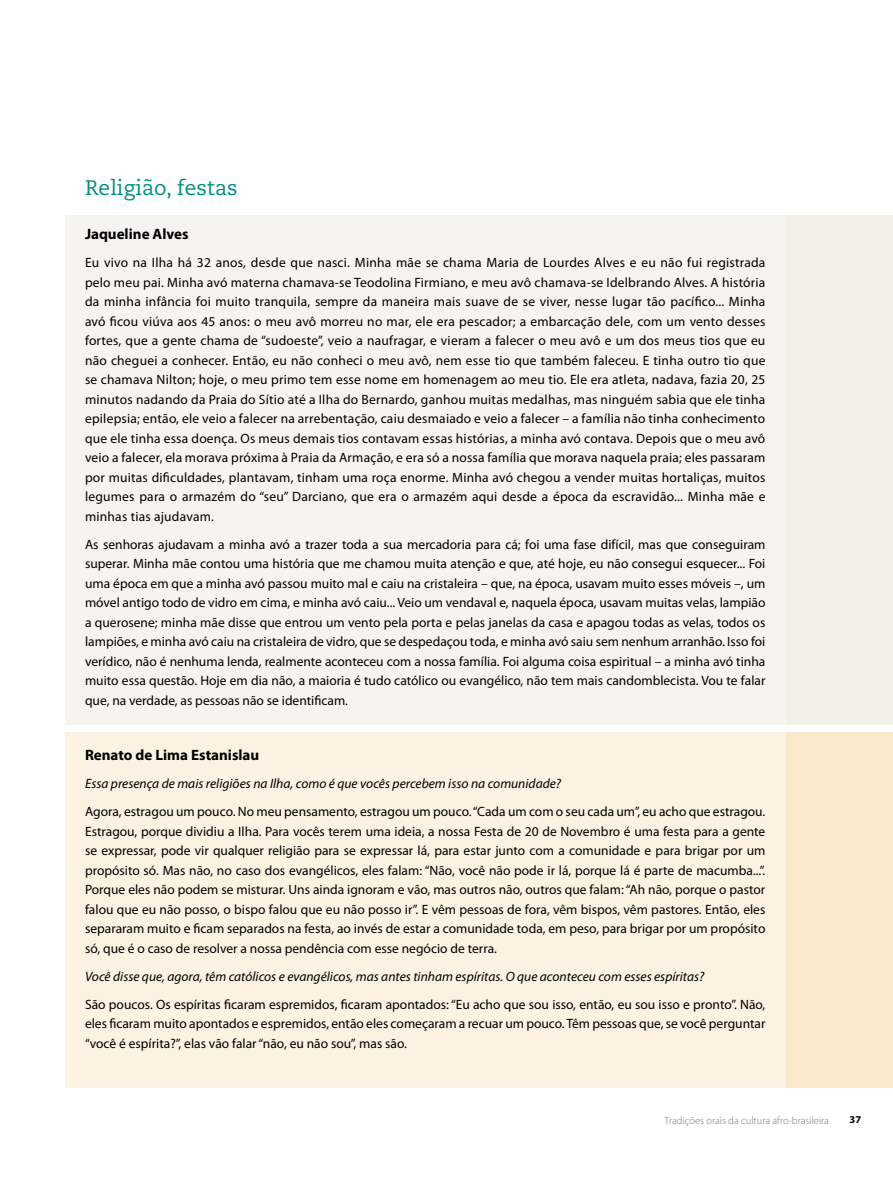
<style>
.page{position:relative;width:893px;height:1191px;background:#fff}
.page>*{position:absolute;margin:0;border:0;box-sizing:border-box;transform-origin:0 0}
.t1{font:21px "Caecilia";color:#008f83}
.t2{font:700 15px "Myriad Pro";color:#000}
.t3{font:13.5px/19.5px "Myriad Pro";color:#000;text-align:justify}
.t4{font:italic 13.5px "Myriad Pro";color:#000}
.t5{font:300 10.5px "Myriad Pro";color:#77787b}
.t6{font:700 10.5px "Myriad Pro";color:#000}
</style>
<div class="page">
<div style="left:65px;top:215px;width:722px;height:509px;background:#f6f4ef"></div>
<div style="left:65px;top:731px;width:722px;height:356px;background:#fcf2e1"></div>
<div style="left:787px;top:215px;width:106px;height:509px;background:#f1efe6"></div>
<div style="left:787px;top:731px;width:106px;height:356px;background:#fae8ca"></div>
<h1 class="t1" style="left:85px;top:176px;width:154px">Religião, festas</h1>
<p class="t2" style="left:85px;top:224px;width:105px">Jaqueline Alves</p>
<p class="t3" style="left:85px;top:253px;width:682px">Eu vivo na Ilha há 32 anos, desde que nasci. Minha mãe se chama Maria de Lourdes Alves e eu não fui registrada pelo meu pai. Minha avó materna chamava-se Teodolina Firmiano, e meu avô chamava-se Idelbrando Alves. A história da minha infância foi muito tranquila, sempre da maneira mais suave de se viver, nesse lugar tão pacífico... Minha avó ficou viúva aos 45 anos: o meu avô morreu no mar, ele era pescador; a embarcação dele, com um vento desses fortes, que a gente chama de “sudoeste”, veio a naufragar, e vieram a falecer o meu avô e um dos meus tios que eu não cheguei a conhecer. Então, eu não conheci o meu avô, nem esse tio que também faleceu. E tinha outro tio que se chamava Nilton; hoje, o meu primo tem esse nome em homenagem ao meu tio. Ele era atleta, nadava, fazia 20, 25 minutos nadando da Praia do Sítio até a Ilha do Bernardo, ganhou muitas medalhas, mas ninguém sabia que ele tinha epilepsia; então, ele veio a falecer na arrebentação, caiu desmaiado e veio a falecer – a família não tinha conhecimento que ele tinha essa doença. Os meus demais tios contavam essas histórias, a minha avó contava. Depois que o meu avô veio a falecer, ela morava próxima à Praia da Armação, e era só a nossa família que morava naquela praia; eles passaram por muitas dificuldades, plantavam, tinham uma roça enorme. Minha avó chegou a vender muitas hortaliças, muitos legumes para o armazém do “seu” Darciano, que era o armazém aqui desde a época da escravidão... Minha mãe e minhas tias ajudavam.</p>
<p class="t3" style="left:85px;top:534px;width:682px">As senhoras ajudavam a minha avó a trazer toda a sua mercadoria para cá; foi uma fase difícil, mas que conseguiram superar. Minha mãe contou uma história que me chamou muita atenção e que, até hoje, eu não consegui esquecer... Foi uma época em que a minha avó passou muito mal e caiu na cristaleira – que, na época, usavam muito esses móveis –, um móvel antigo todo de vidro em cima, e minha avó caiu... Veio um vendaval e, naquela época, usavam muitas velas, lampião a querosene; minha mãe disse que entrou um vento pela porta e pelas janelas da casa e apagou todas as velas, todos os lampiões, e minha avó caiu na cristaleira de vidro, que se despedaçou toda, e minha avó saiu sem nenhum arranhão. Isso foi verídico, não é nenhuma lenda, realmente aconteceu com a nossa família. Foi alguma coisa espiritual – a minha avó tinha muito essa questão. Hoje em dia não, a maioria é tudo católico ou evangélico, não tem mais candomblecista. Vou te falar que, na verdade, as pessoas não se identificam.</p>
<p class="t2" style="left:85px;top:745px;width:176px">Renato de Lima Estanislau</p>
<p class="t4" style="left:85px;top:775px;width:478px">Essa presença de mais religiões na Ilha, como é que vocês percebem isso na comunidade?</p>
<p class="t3" style="left:85px;top:801px;width:682px">Agora, estragou um pouco. No meu pensamento, estragou um pouco. “Cada um com o seu cada um”, eu acho que estragou.<br>Estragou, porque dividiu a Ilha. Para vocês terem uma ideia, a nossa Festa de 20 de Novembro é uma festa para a gente se expressar, pode vir qualquer religião para se expressar lá, para estar junto com a comunidade e para brigar por um propósito só. Mas não, no caso dos evangélicos, eles falam: “Não, você não pode ir lá, porque lá é parte de macumba...”.<br>Porque eles não podem se misturar. Uns ainda ignoram e vão, mas outros não, outros que falam: “Ah não, porque o pastor falou que eu não posso, o bispo falou que eu não posso ir”. E vêm pessoas de fora, vêm bispos, vêm pastores. Então, eles separaram muito e ficam separados na festa, ao invés de estar a comunidade toda, em peso, para brigar por um propósito só, que é o caso de resolver a nossa pendência com esse negócio de terra.</p>
<p class="t4" style="left:85px;top:967px;width:621px">Você disse que, agora, têm católicos e evangélicos, mas antes tinham espíritas. O que aconteceu com esses espíritas?</p>
<p class="t3" style="left:85px;top:994px;width:682px">São poucos. Os espíritas ficaram espremidos, ficaram apontados: “Eu acho que sou isso, então, eu sou isso e pronto”. Não, eles ficaram muito apontados e espremidos, então eles começaram a recuar um pouco. Têm pessoas que, se você perguntar “você é espírita?”, elas vão falar “não, eu não sou”, mas são.</p>
<p class="t5" style="left:665px;top:1114px;width:166px">Tradições orais da cultura afro-brasileira</p>
<p class="t6" style="left:849px;top:1112px;width:13px">37</p>
</div>
